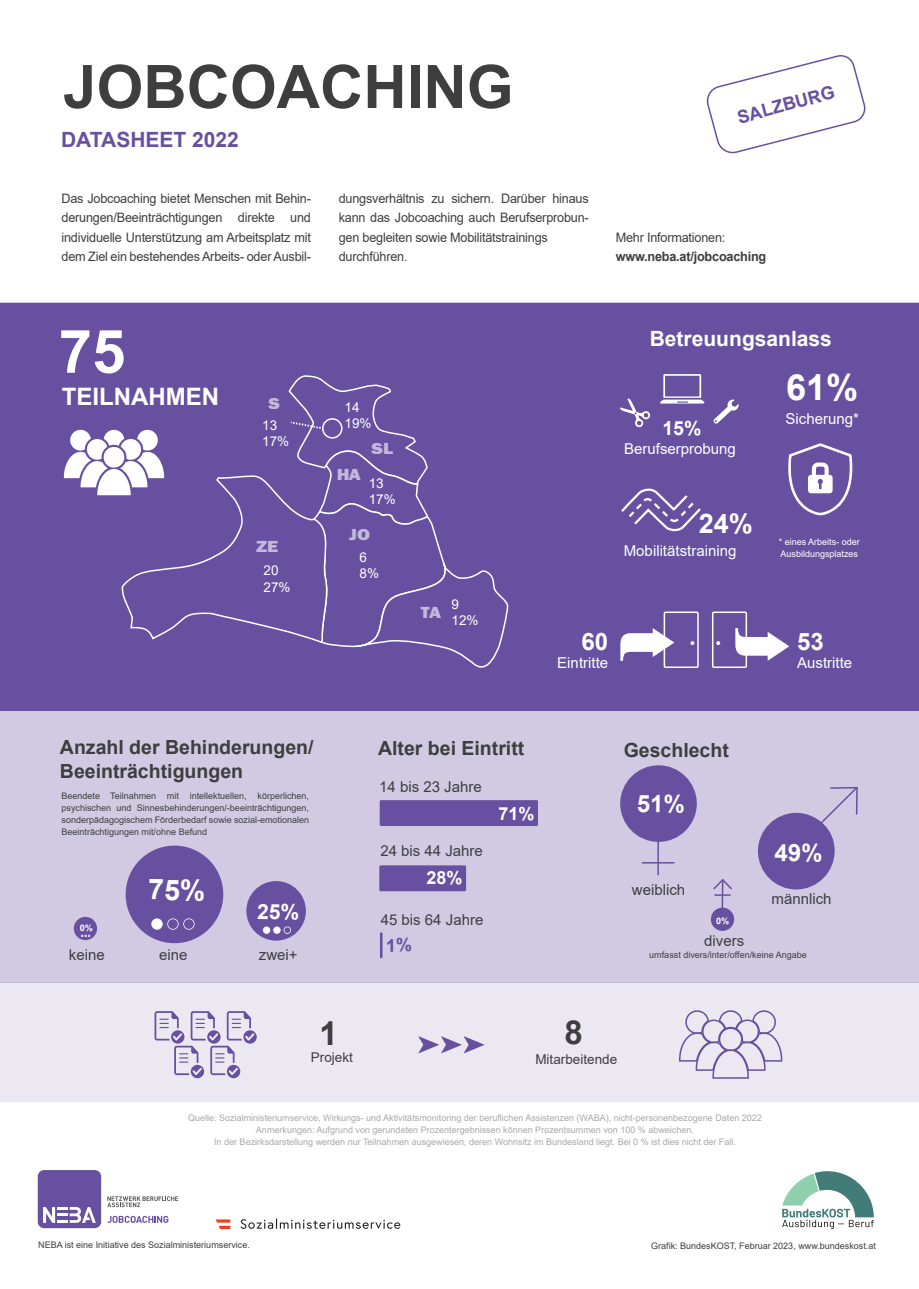
<style>
.page{position:relative;width:919px;height:1289px;background:#fff}
.page>*{position:absolute;margin:0;border:0;box-sizing:border-box;transform-origin:0 0}
.t1{font:700 60px "Arial";color:#3e3e3f}
.t2{font:700 60px "Arial";color:#fff}
.t3{font:700 36px "Arial";color:#fff}
.t4{font:700 33px "Arial";color:#3e3e3f}
.t5{font:700 27px "Arial";color:#fff}
.t6{font:700 25.35px "Arial";color:#fff}
.t7{font:700 24px "Arial";color:#fff}
.t8{font:700 21px "Arial";color:#fff}
.t9{font:700 21px "Arial";color:#6850a1}
.t10{font:700 19.5px/24px "Arial";color:#3e3e3f}
.t11{font:700 19.5px "Arial";color:#fff}
.t12{font:700 18px "Arial";color:#6850a1}
.t13{font:700 18px "Arial";color:#fff}
.t14{font:800 16.5px "Franklin Gothic";color:#fff;scale:1.14 1}
.t15{font:800 16.5px "Franklin Gothic";color:rgb(255 255 255/.6);scale:1.14 1}
.t16{font:15px "Arial";color:#3e3e3f}
.t17{font:15px "Arial";color:#fff}
.t18{font:14.85px "Arial";color:#3e3e3f}
.t19{font:13.5px/16.2px "Arial";color:#fff}
.t20{font:13.5px "Arial";color:#3e3e3f}
.t21{font:13.05px/19.5px "Arial";letter-spacing:-.015em;color:#3e3e3f}
.t22{font:700 13.05px "Arial";letter-spacing:-.015em;color:#3e3e3f}
.t23{font:9px/12px "Arial";color:#a8a9ad;text-align:center}
.t24{font:9px/12px "Arial";color:#3e3e3f;text-align:justify}
.t25{font:9px/12px "Arial";color:#fff}
</style>
<div class="page">
<div style="left:0;top:303px;width:918px;height:407px;background:#6850a1"></div>
<div style="left:0;top:710px;width:918px;height:272px;background:#d1cae2"></div>
<div style="left:0;top:982px;width:918px;height:119px;background:#ebe8f2"></div>
<div style="left:38px;top:1169px;width:63px;height:59px;background:#6850a1;border-radius:6px"></div>
<svg style="left:43px;top:1207px;width:53px;height:15px"></svg>
<svg style="left:107px;top:1196px;width:71px;height:11px"></svg>
<svg style="left:107px;top:1215px;width:61px;height:7px"></svg>
<svg style="left:240px;top:1218px;width:160px;height:10px"></svg>
<svg style="left:216px;top:1219px;width:14px;height:9px"></svg>
<svg style="left:782px;top:1171px;width:91px;height:58px"></svg>
<svg style="left:679px;top:1010px;width:103px;height:68px"></svg>
<svg style="left:418px;top:1036px;width:66px;height:17px"></svg>
<svg style="left:154px;top:1011px;width:103px;height:67px"></svg>
<div style="left:620px;top:765px;width:76px;height:76px;background:#6850a1;border-radius:50%"></div>
<hr style="left:657px;top:825px;width:2px;height:49px;background:#6850a1">
<hr style="left:642px;top:862px;width:32px;height:1px;background:#6850a1">
<div style="left:757px;top:812px;width:77px;height:77px;background:#6850a1;border-radius:50%"></div>
<div style="left:710px;top:907px;width:24px;height:23px;background:#6850a1;border-radius:50%"></div>
<div style="left:379px;top:800px;width:159px;height:26px;background:#6850a1"></div>
<div style="left:379px;top:865px;width:87px;height:26px;background:#6850a1"></div>
<hr style="left:380px;top:932px;width:2px;height:26px;background:#6850a1">
<div style="left:126px;top:845px;width:97px;height:98px;background:#6850a1;border-radius:50%"></div>
<svg style="left:151px;top:918px;width:43px;height:11px"></svg>
<div style="left:74px;top:916px;width:23px;height:24px;background:#6850a1;border-radius:50%"></div>
<div style="left:246px;top:881px;width:60px;height:59px;background:#6850a1;border-radius:50%"></div>
<svg style="left:263px;top:926px;width:28px;height:7px"></svg>
<div style="left:663px;top:611px;width:35px;height:57px;border:2px solid #fff"></div>
<div style="left:712px;top:611px;width:35px;height:57px;border:2px solid #fff"></div>
<svg style="left:690px;top:641px;width:4px;height:4px"></svg>
<svg style="left:716px;top:641px;width:4px;height:4px"></svg>
<svg style="left:735px;top:628px;width:54px;height:32px"></svg>
<svg style="left:620px;top:628px;width:54px;height:32px"></svg>
<svg style="left:787px;top:443px;width:65px;height:72px"></svg>
<svg style="left:619px;top:487px;width:84px;height:44px;background:#7c67ad"></svg>
<svg style="left:713px;top:399px;width:25px;height:24px"></svg>
<svg style="left:620px;top:398px;width:30px;height:29px"></svg>
<svg style="left:660px;top:374px;width:44px;height:29px"></svg>
<svg style="left:64px;top:375px;width:444px;height:296px;background:#7059a6"></svg>
<svg style="left:706px;top:55px;width:160px;height:99px"></svg>
<svg style="left:774px;top:787px;width:84px;height:75px"></svg>
<svg style="left:712px;top:879px;width:21px;height:35px"></svg>
<svg style="left:80px;top:934px;width:11px;height:3px"></svg>
<h1 class="t1" style="left:63px;top:64px;width:452px">JOBCOACHING</h1>
<h3 class="t9" style="left:61px;top:132px;width:179px">DATASHEET 2022</h3>
<h3 class="t21" style="left:62px;top:189px;width:251px;text-align:justify">Das Jobcoaching bietet Menschen mit Behin&shy;derungen/Beeinträchtigungen direkte und individuelle Unterstützung am Arbeitsplatz mit dem Ziel ein bestehendes Arbeits- oder Ausbil-</h3>
<h3 class="t21" style="left:339px;top:189px;width:251px">dungsverhältnis zu sichern. Darüber hinaus kann das Jobcoaching auch Berufserprobun&shy;gen begleiten sowie Mobilitätstrainings durchführen.</h3>
<h3 class="t12" style="left:735px;top:111px;width:101px;rotate:-15deg">SALZBURG</h3>
<h3 class="t21" style="left:615px;top:228px;width:111px">Mehr Informationen:</h3>
<h3 class="t22" style="left:615px;top:252px;width:152px">www.neba.at/jobcoaching</h3>
<h1 class="t2" style="left:59px;top:329px;width:68px">75</h1>
<h3 class="t7" style="left:62px;top:387px;width:159px">TEILNAHMEN</h3>
<h3 class="t14" style="left:268px;top:393px;width:12px">S</h3>
<h3 class="t19" style="left:344px;top:400px;width:17px">14</h3>
<h3 class="t19" style="left:262px;top:418px;width:17px">13</h3>
<h3 class="t19" style="left:344px;top:416px;width:29px">19%</h3>
<h3 class="t19" style="left:262px;top:434px;width:29px">17%</h3>
<h3 class="t14" style="left:371px;top:438px;width:20px">SL</h3>
<h3 class="t14" style="left:256px;top:536px;width:21px">ZE</h3>
<h3 class="t19" style="left:263px;top:563px;width:29px">20<br>27%</h3>
<h3 class="t14" style="left:336px;top:464px;width:23px">HA</h3>
<h3 class="t19" style="left:368px;top:476px;width:29px">13<br>17%</h3>
<h3 class="t14" style="left:349px;top:525px;width:20px">JO</h3>
<h3 class="t19" style="left:359px;top:550px;width:21px">6<br>8%</h3>
<h3 class="t15" style="left:421px;top:603px;width:19px">TA</h3>
<h3 class="t19" style="left:451px;top:597px;width:29px">9<br>12%</h3>
<h3 class="t8" style="left:649px;top:331px;width:184px">Betreuungsanlass</h3>
<h3 class="t11" style="left:662px;top:420px;width:41px">15%</h3>
<h3 class="t17" style="left:624px;top:443px;width:113px">Berufserprobung</h3>
<h3 class="t5" style="left:698px;top:513px;width:56px">24%</h3>
<h3 class="t17" style="left:623px;top:544px;width:114px">Mobilitätstraining</h3>
<h2 class="t3" style="left:786px;top:373px;width:74px">61%</h2>
<h3 class="t17" style="left:785px;top:413px;width:75px">Sicherung*</h3>
<p class="t25" style="left:778px;top:536px;width:83px">* eines Arbeits- oder<br>Ausbildungsplatzes</p>
<h3 class="t7" style="left:581px;top:632px;width:28px">60</h3>
<h3 class="t17" style="left:557px;top:657px;width:52px">Eintritte</h3>
<h3 class="t7" style="left:797px;top:632px;width:28px">53</h3>
<h3 class="t17" style="left:797px;top:657px;width:57px">Austritte</h3>
<h3 class="t10" style="left:60px;top:736px;width:255px">Anzahl der Behinderungen/<br>Beeinträchtigungen</h3>
<p class="t24" style="left:62px;top:790px;width:249px">Beendete Teilnahmen mit intellektuellen, körperlichen, psychischen und Sinnesbehinderungen/-beeinträchtigungen, sonderpädagogischem Förderbedarf sowie sozial-emotionalen Beeinträchtigungen mit/ohne Befund</p>
<h3 class="t10" style="left:378px;top:738px;width:148px">Alter bei Eintritt</h3>
<h3 class="t16" style="left:379px;top:781px;width:104px">14 bis 23 Jahre</h3>
<h3 class="t13" style="left:498px;top:807px;width:38px">71%</h3>
<h3 class="t10" style="left:623px;top:739px;width:107px">Geschlecht</h3>
<h3 class="t16" style="left:380px;top:845px;width:104px">24 bis 44 Jahre</h3>
<h3 class="t6" style="left:775px;top:841px;width:52px">49%</h3>
<h3 class="t13" style="left:426px;top:871px;width:38px">28%</h3>
<h3 class="t16" style="left:632px;top:883px;width:55px">weiblich</h3>
<h3 class="t16" style="left:771px;top:892px;width:62px">männlich</h3>
<h3 class="t16" style="left:381px;top:913px;width:104px">45 bis 64 Jahre</h3>
<h3 class="t16" style="left:704px;top:935px;width:42px">divers</h3>
<h3 class="t16" style="left:69px;top:948px;width:37px">keine</h3>
<h3 class="t16" style="left:259px;top:948px;width:40px">zwei+</h3>
<h3 class="t18" style="left:159px;top:948px;width:30px">eine</h3>
<p class="t24" style="left:649px;top:949px;width:159px">umfasst divers/inter/offen/keine Angabe</p>
<h3 class="t4" style="left:319px;top:1021px;width:20px">1</h3>
<h3 class="t4" style="left:564px;top:1020px;width:20px">8</h3>
<h3 class="t20" style="left:311px;top:1052px;width:44px">Projekt</h3>
<h3 class="t20" style="left:535px;top:1053px;width:83px">Mitarbeitende</h3>
<p class="t23" style="left:188px;top:1112px;width:575px">Quelle: Sozialministeriumservice, Wirkungs- und Aktivitätsmonitoring der beruflichen Assistenzen (WABA), nicht-personenbezogene Daten 2022<br>Anmerkungen: Aufgrund von gerundeten Prozentergebnissen können Prozentsummen von 100 % abweichen.<br>In der Bezirksdarstellung werden nur Teilnahmen ausgewiesen, deren Wohnsitz im Bundesland liegt. Bei 0 % ist dies nicht der Fall.</p>
<p class="t24" style="left:38px;top:1239px;width:213px">NEBA ist eine Initiative des Sozialministeriumservice.</p>
<p class="t24" style="left:651px;top:1240px;width:226px">Grafik: BundesKOST, Februar 2023, www.bundeskost.at</p>
</div>
